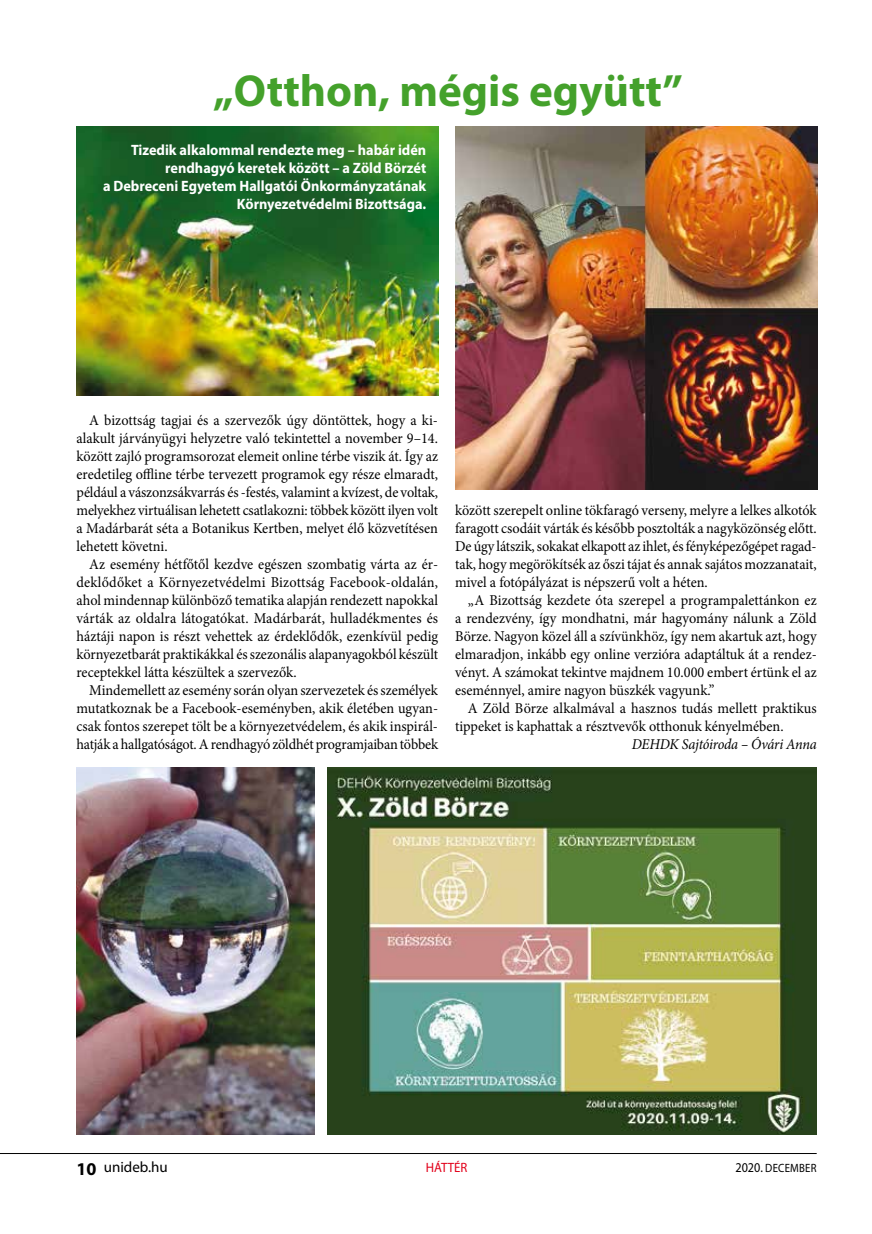
<style>
.page{position:relative;width:872px;height:1234px;background:#fff}
.page>*{position:absolute;margin:0;border:0;box-sizing:border-box;transform-origin:0 0}
.t1{font:700 45px "Myriad Pro";color:#44a12b}
.t2{font:15px/18px "Minion Pro";letter-spacing:-.005em;color:#000;text-align:justify;scale:.95 1}
.t3{font:700 15px/18px "Myriad Pro";color:#fff;text-align:right;scale:.95 1}
.t4{font:italic 15px "Minion Pro";letter-spacing:-.02em;color:#000;scale:.95 1}
.t5{font:15px "Myriad Pro";color:#000}
.t6{font:13.5px "Myriad Pro";color:#e2001a;scale:.95 1}
.t7{font:12px "Myriad Pro";letter-spacing:.02em;color:#000;scale:.9 1}
.s1{font-weight:700;font-size:18px}
.s2{font-size:13.5px}
</style>
<div class="page">
<hr style="left:0;top:1152px;width:816px;height:1px;background:#000">
<img style="left:327px;top:767px;width:489px;height:367px">
<img style="left:455px;top:126px;width:363px;height:363px">
<img style="left:77px;top:767px;width:238px;height:367px">
<img style="left:77px;top:126px;width:361px;height:270px">
<h1 class="t1" style="left:213px;top:62px;width:471px">„Otthon, mégis együtt”</h1>
<p class="t3" style="left:103px;top:141px;width:342px">Tizedik alkalommal rendezte meg – habár idén rendhagyó keretek között – a Zöld Börzét<br>a Debreceni Egyetem Hallgatói Önkormányzatának Környezetvédelmi Bizottsága.</p>
<p class="t2" style="left:77px;top:411px;width:382px;text-indent:13px">A bizottság tagjai és a szervezők úgy döntöttek, hogy a ki&shy;alakult járványügyi helyzetre való tekintettel a november 9–14. között zajló programsorozat elemeit online térbe viszik át. Így az eredetileg offline térbe tervezett programok egy része elmaradt, például a vászonzsákvarrás és -festés, valamint a kvízest, de voltak, melyekhez virtuálisan lehetett csatlakozni: többek között ilyen volt a Madárbarát séta a Botanikus Kertben, melyet élő közvetítésen lehetett követni.</p>
<p class="t2" style="left:77px;top:555px;width:382px;text-indent:13px">Az esemény hétfőtől kezdve egészen szombatig várta az ér&shy;deklődőket a Környezetvédelmi Bizottság Facebook-oldalán, ahol mindennap különböző tematika alapján rendezett napokkal várták az oldalra látogatókat. Madárbarát, hulladékmentes és háztáji napon is részt vehettek az érdeklődők, ezenkívül pedig környezetbarát praktikákkal és szezonális alapanyagokból készült receptekkel látta készültek a szervezők.</p>
<p class="t2" style="left:77px;top:681px;width:382px;text-indent:13px">Mindemellett az esemény során olyan szervezetek és személyek mutatkoznak be a Facebook-eseményben, akik életében ugyan&shy;csak fontos szerepet tölt be a környezetvédelem, és akik inspirál&shy;hatják a hallgatóságot. A rendhagyó zöldhét programjaiban többek</p>
<p class="t2" style="left:455px;top:501px;width:382px">között szerepelt online tökfaragó verseny, melyre a lelkes alkotók faragott csodáit várták és később posztolták a nagyközönség előtt.<br>De úgy látszik, sokakat elkapott az ihlet, és fényképezőgépet ragad&shy;tak, hogy megörökítsék az őszi tájat és annak sajátos mozzanatait, mivel a fotópályázat is népszerű volt a héten.</p>
<p class="t2" style="left:455px;top:591px;width:382px;text-indent:13px">„A Bizottság kezdete óta szerepel a programpalettánkon ez a rendezvény, így mondhatni, már hagyomány nálunk a Zöld Börze. Nagyon közel áll a szívünkhöz, így nem akartuk azt, hogy elmaradjon, inkább egy online verzióra adaptáltuk át a rendez&shy;vényt. A számokat tekintve majdnem 10.000 embert értünk el az eseménnyel, amire nagyon büszkék vagyunk.”</p>
<p class="t2" style="left:455px;top:699px;width:382px;text-indent:13px">A Zöld Börze alkalmával a hasznos tudás mellett praktikus tippeket is kaphattak a résztvevők otthonuk kényelmében.</p>
<p class="t4" style="left:632px;top:734px;width:196px">DEHDK Sajtóiroda – Óvári Anna</p>
<p class="t5" style="left:77px;top:1157px;width:93px"><span class="s1">10</span> unideb.hu</p>
<p class="t6" style="left:426px;top:1158px;width:45px">HÁTTÉR</p>
<p class="t7" style="left:735px;top:1159px;width:92px"><span class="s2">2020.</span> DECember</p>
</div>
